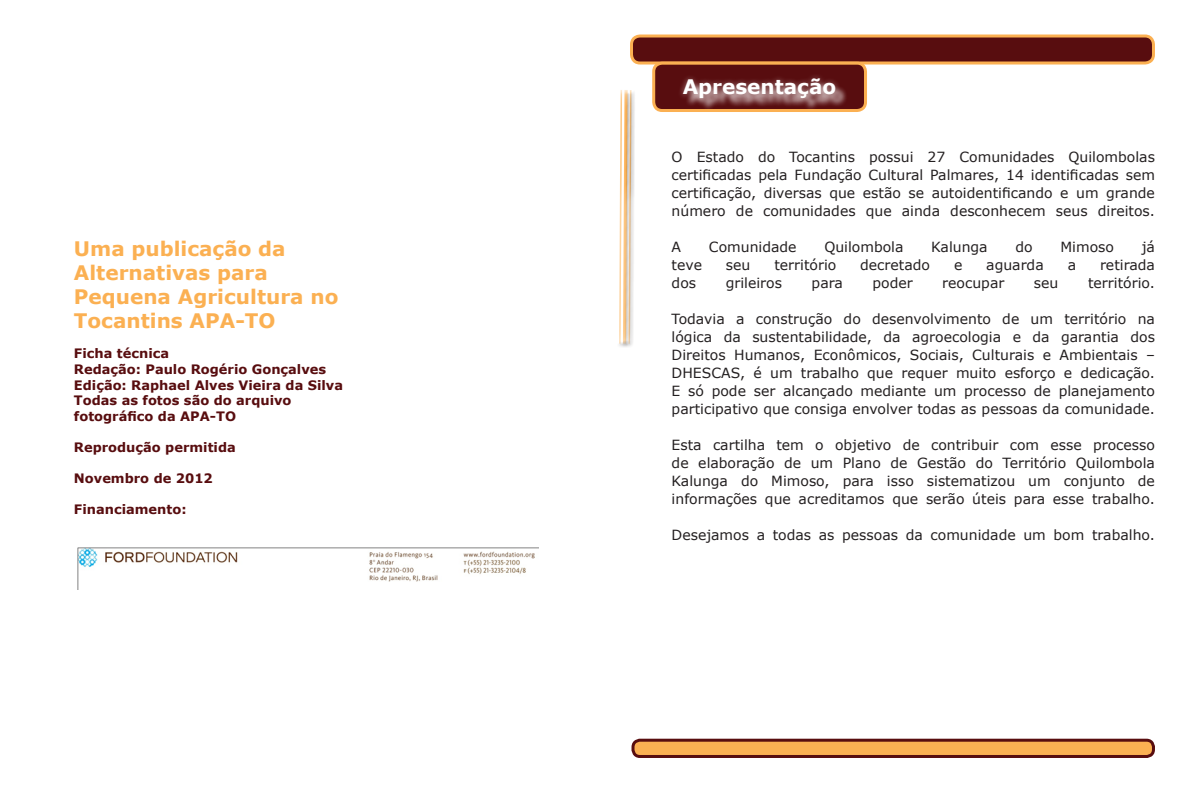
<style>
.page{position:relative;width:1191px;height:794px;background:#fff}
.page>*{position:absolute;margin:0;border:0;box-sizing:border-box;transform-origin:0 0}
.t1{font:700 20px/24px "Verdana";color:#fbb052}
.t2{font:700 20px "Verdana";color:#fff}
.t3{font:14px/18px "Verdana";color:#231f20;text-align:justify}
.t4{font:700 13px/15.6px "Verdana";color:#580d0f}
</style>
<div class="page">
<div style="left:633px;top:740px;width:520px;height:16px;background:#fbb052;border-radius:7px"></div>
<div style="left:631px;top:738px;width:524px;height:20px;border:3px solid #580d0f;border-radius:7px"></div>
<div style="left:631px;top:36px;width:522px;height:27px;background:#580d0f;border-radius:9px"></div>
<div style="left:630px;top:35px;width:525px;height:29px;border:3px solid #fbb052;border-radius:9px"></div>
<div style="left:615px;top:87px;width:21px;height:261px;background:#231f20;opacity:.75"></div>
<div style="left:653px;top:63px;width:212px;height:47px;background:#580d0f;border-radius:9px"></div>
<div style="left:652px;top:62px;width:215px;height:50px;border:3px solid #fbb052;border-radius:9px"></div>
<div style="left:685px;top:81px;width:162px;height:30px;background:#fff;opacity:.75"></div>
<div style="left:677px;top:72px;width:164px;height:32px;background:#fff;opacity:.44"></div>
<img style="left:77px;top:547px;width:462px;height:43px">
<p class="t1" style="left:74px;top:237px;width:266px">Uma publicação da<br>Alternativas para<br>Pequena Agricultura no<br>Tocantins APA-TO</p>
<p class="t4" style="left:74px;top:345px;width:97px">Ficha técnica</p>
<p class="t4" style="left:74px;top:361px;width:254px">Redação: Paulo Rogério Gonçalves</p>
<p class="t4" style="left:74px;top:377px;width:271px">Edição: Raphael Alves Vieira da Silva</p>
<p class="t4" style="left:74px;top:392px;width:219px">Todas as fotos são do arquivo fotográfico da APA-TO</p>
<p class="t4" style="left:74px;top:439px;width:163px">Reprodução permitida</p>
<p class="t4" style="left:74px;top:470px;width:140px">Novembro de 2012</p>
<p class="t4" style="left:74px;top:501px;width:114px">Financiamento:</p>
<p class="t2" style="left:682px;top:73px;width:155px">Apresentação</p>
<p class="t3" style="left:671px;top:147px;width:485px">O Estado do Tocantins possui 27 Comunidades Quilombolas certificadas pela Fundação Cultural Palmares, 14 identificadas sem certificação, diversas que estão se autoidentificando e um grande número de comunidades que ainda desconhecem seus direitos.</p>
<p class="t3" style="left:671px;top:237px;width:11px">A</p>
<p class="t3" style="left:709px;top:237px;width:89px">Comunidade</p>
<p class="t3" style="left:824px;top:237px;width:81px">Quilombola</p>
<p class="t3" style="left:931px;top:237px;width:58px">Kalunga</p>
<p class="t3" style="left:1015px;top:237px;width:19px">do</p>
<p class="t3" style="left:1060px;top:237px;width:55px">Mimoso</p>
<p class="t3" style="left:1141px;top:237px;width:15px">já</p>
<p class="t3" style="left:671px;top:255px;width:32px">teve</p>
<p class="t3" style="left:726px;top:255px;width:26px">seu</p>
<p class="t3" style="left:774px;top:255px;width:63px">território</p>
<p class="t3" style="left:860px;top:255px;width:71px">decretado</p>
<p class="t3" style="left:954px;top:255px;width:10px">e</p>
<p class="t3" style="left:986px;top:255px;width:59px">aguarda</p>
<p class="t3" style="left:1067px;top:255px;width:10px">a</p>
<p class="t3" style="left:1100px;top:255px;width:56px">retirada</p>
<p class="t3" style="left:671px;top:273px;width:26px">dos</p>
<p class="t3" style="left:725px;top:273px;width:58px">grileiros</p>
<p class="t3" style="left:811px;top:273px;width:33px">para</p>
<p class="t3" style="left:872px;top:273px;width:42px">poder</p>
<p class="t3" style="left:942px;top:273px;width:64px">reocupar</p>
<p class="t3" style="left:1034px;top:273px;width:26px">seu</p>
<p class="t3" style="left:1088px;top:273px;width:68px">território.</p>
<p class="t3" style="left:671px;top:309px;width:485px">Todavia a construção do desenvolvimento de um território na lógica da sustentabilidade, da agroecologia e da garantia dos Direitos Humanos, Econômicos, Sociais, Culturais e Ambientais – DHESCAS, é um trabalho que requer muito esforço e dedicação.<br>E só pode ser alcançado mediante um processo de planejamento participativo que consiga envolver todas as pessoas da comunidade.</p>
<p class="t3" style="left:671px;top:435px;width:485px">Esta cartilha tem o objetivo de contribuir com esse processo de elaboração de um Plano de Gestão do Território Quilombola Kalunga do Mimoso, para isso sistematizou um conjunto de informações que acreditamos que serão úteis para esse trabalho.</p>
<p class="t3" style="left:671px;top:525px;width:485px">Desejamos a todas as pessoas da comunidade um bom trabalho.</p>
</div>
